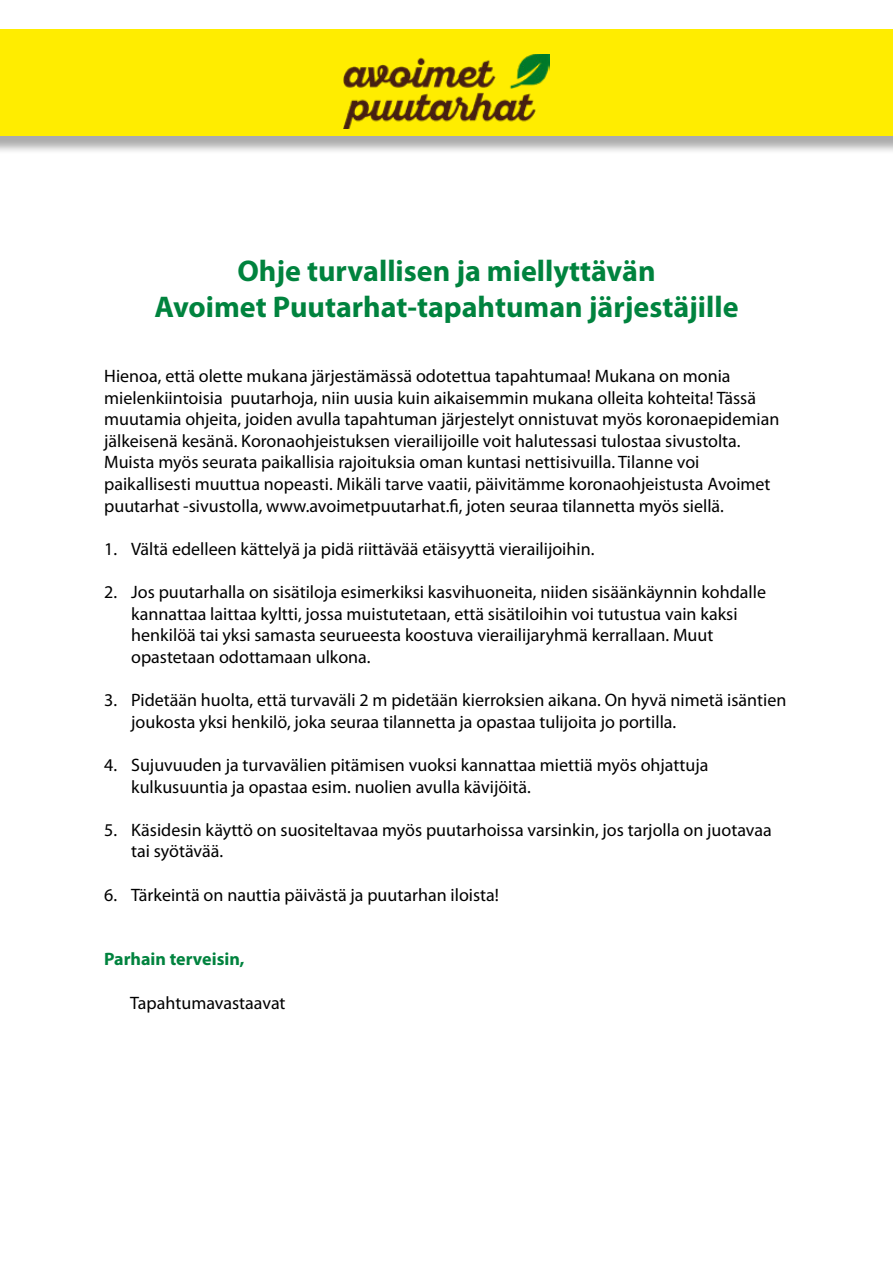
<style>
.page{position:relative;width:893px;height:1263px;background:#fff}
.page>*{position:absolute;margin:0;border:0;box-sizing:border-box;transform-origin:0 0}
.t1{font:700 30px/36px "Myriad Pro";color:#00833e;text-align:center}
.t2{font:18px/21.6px "Myriad Pro";color:#000}
.t3{font:700 18px "Myriad Pro";color:#00833e}
</style>
<div class="page">
<div style="left:0;top:32px;width:893px;height:123px;background:#000;opacity:.33"></div>
<div style="left:0;top:30px;width:893px;height:106px;background:#ffed00"></div>
<img style="left:343px;top:54px;width:207px;height:75px">
<h1 class="t1" style="left:154px;top:252px;width:586px">Ohje turvallisen ja miellyttävän<br>Avoimet Puutarhat-tapahtuman järjestäjille</h1>
<p class="t2" style="left:104px;top:365px;width:677px">Hienoa, että olette mukana järjestämässä odotettua tapahtumaa! Mukana on monia mielenkiintoisia puutarhoja, niin uusia kuin aikaisemmin mukana olleita kohteita! Tässä muutamia ohjeita, joiden avulla tapahtuman järjestelyt onnistuvat myös koronaepidemian jälkeisenä kesänä. Koronaohjeistuksen vierailijoille voit halutessasi tulostaa sivustolta.<br>Muista myös seurata paikallisia rajoituksia oman kuntasi nettisivuilla. Tilanne voi paikallisesti muuttua nopeasti. Mikäli tarve vaatii, päivitämme koronaohjeistusta Avoimet puutarhat -sivustolla, www.avoimetpuutarhat.fi, joten seuraa tilannetta myös siellä.</p>
<p class="t2" style="left:104px;top:538px;width:492px">1. Vältä edelleen kättelyä ja pidä riittävää etäisyyttä vierailijoihin.</p>
<p class="t2" style="left:131px;top:581px;width:636px;text-indent:-27px">2. Jos puutarhalla on sisätiloja esimerkiksi kasvihuoneita, niiden sisäänkäynnin kohdalle kannattaa laittaa kyltti, jossa muistutetaan, että sisätiloihin voi tutustua vain kaksi henkilöä tai yksi samasta seurueesta koostuva vierailijaryhmä kerrallaan. Muut opastetaan odottamaan ulkona.</p>
<p class="t2" style="left:131px;top:689px;width:657px;text-indent:-27px">3. Pidetään huolta, että turvaväli 2 m pidetään kierroksien aikana. On hyvä nimetä isäntien joukosta yksi henkilö, joka seuraa tilannetta ja opastaa tulijoita jo portilla.</p>
<p class="t2" style="left:131px;top:754px;width:579px;text-indent:-27px">4. Sujuvuuden ja turvavälien pitämisen vuoksi kannattaa miettiä myös ohjattuja kulkusuuntia ja opastaa esim. nuolien avulla kävijöitä.</p>
<p class="t2" style="left:131px;top:819px;width:642px;text-indent:-27px">5. Käsidesin käyttö on suositeltavaa myös puutarhoissa varsinkin, jos tarjolla on juotavaa tai syötävää.</p>
<p class="t2" style="left:104px;top:883px;width:396px">6. Tärkeintä on nauttia päivästä ja puutarhan iloista!</p>
<p class="t3" style="left:104px;top:947px;width:142px">Parhain terveisin,</p>
<p class="t2" style="left:130px;top:991px;width:157px">Tapahtumavastaavat</p>
</div>
